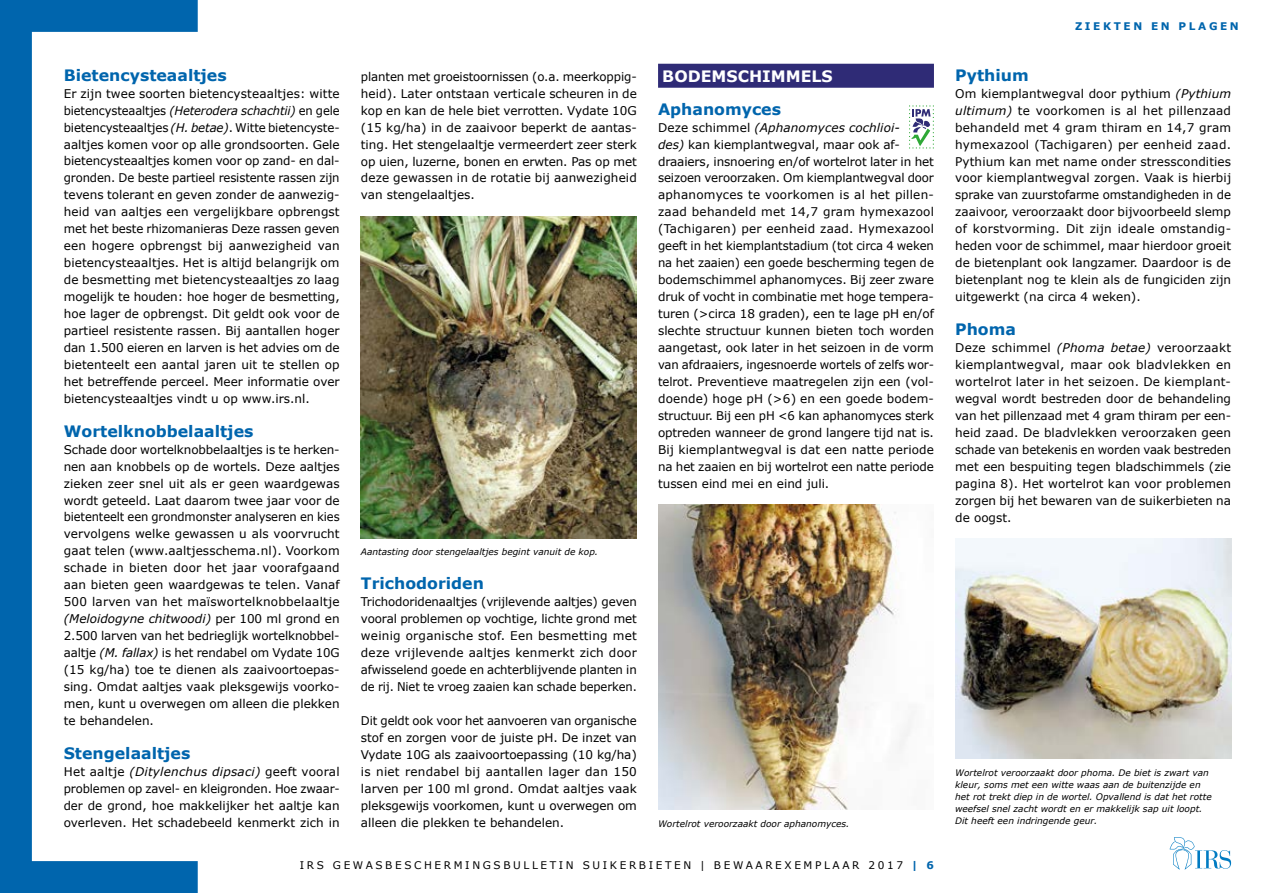
<style>
.page{position:relative;width:1263px;height:893px;background:#fff}
.page>*{position:absolute;margin:0;border:0;box-sizing:border-box;transform-origin:0 0}
.t1{font:700 15.75px "Verdana";color:#0065ad}
.t2{font:700 15.75px "Verdana";color:#fff}
.t3{font:12px/17px "Verdana";color:#000;text-align:justify}
.t4{font:10.5px "Verdana";letter-spacing:.25em;color:#000}
.t5{font:700 10.5px "Verdana";letter-spacing:.25em;color:#0065ad}
.t6{font:italic 9px/12px "Verdana";color:#000}
.s1{font-style:italic}
.s2{font-weight:700;color:#0065ad}
</style>
<div class="page">
<svg style="left:0;top:0;width:198px;height:893px"></svg>
<div style="left:658px;top:64px;width:276px;height:24px;background:#2f2b76"></div>
<svg style="left:909px;top:105px;width:25px;height:44px"></svg>
<svg style="left:1169px;top:837px;width:62px;height:32px"></svg>
<img style="left:361px;top:216px;width:276px;height:322px">
<img style="left:658px;top:504px;width:253px;height:306px">
<img style="left:955px;top:538px;width:276px;height:221px">
<h1 class="t1" style="left:64px;top:64px;width:164px">Bietencysteaaltjes</h1>
<p class="t3" style="left:64px;top:85px;width:277px">Er zijn twee soorten bietencysteaaltjes: witte bietencysteaaltjes <span class="s1">(Heterodera schachtii)</span> en gele bietencysteaaltjes <span class="s1">(H. betae)</span>. Witte bietencyste&shy;aaltjes komen voor op alle grondsoorten. Gele bietencysteaaltjes komen voor op zand- en dal&shy;gronden. De beste partieel resistente rassen zijn tevens tolerant en geven zonder de aanwezig&shy;heid van aaltjes een vergelijkbare opbrengst met het beste rhizomanieras Deze rassen geven een hogere opbrengst bij aanwezigheid van bietencysteaaltjes. Het is altijd belangrijk om de besmetting met bietencysteaaltjes zo laag mogelijk te houden: hoe hoger de besmetting, hoe lager de opbrengst. Dit geldt ook voor de partieel resistente rassen. Bij aantallen hoger dan 1.500 eieren en larven is het advies om de bietenteelt een aantal jaren uit te stellen op het betreffende perceel. Meer informatie over bietencysteaaltjes vindt u op www.irs.nl.</p>
<h1 class="t1" style="left:64px;top:420px;width:191px">Wortelknobbelaaltjes</h1>
<p class="t3" style="left:64px;top:441px;width:277px">Schade door wortelknobbelaaltjes is te herken&shy;nen aan knobbels op de wortels. Deze aaltjes zieken zeer snel uit als er geen waardgewas wordt geteeld. Laat daarom twee jaar voor de bietenteelt een grondmonster analyseren en kies vervolgens welke gewassen u als voorvrucht gaat telen (www.aaltjesschema.nl). Voorkom schade in bieten door het jaar voorafgaand aan bieten geen waardgewas te telen. Vanaf 500 larven van het maïswortelknobbelaaltje <span class="s1">(Meloidogyne chitwoodi)</span> per 100 ml grond en 2.500 larven van het bedrieglijk wortelknobbel&shy;aaltje <span class="s1">(M. fallax)</span> is het rendabel om Vydate 10G (15 kg/ha) toe te dienen als zaaivoortoepas&shy;sing. Omdat aaltjes vaak pleksgewijs voorko&shy;men, kunt u overwegen om alleen die plekken te behandelen.</p>
<h1 class="t1" style="left:64px;top:742px;width:128px">Stengelaaltjes</h1>
<p class="t3" style="left:64px;top:763px;width:277px">Het aaltje <span class="s1">(Ditylenchus dipsaci)</span> geeft vooral problemen op zavel- en kleigronden. Hoe zwaar&shy;der de grond, hoe makkelijker het aaltje kan overleven. Het schadebeeld kenmerkt zich in</p>
<p class="t3" style="left:361px;top:68px;width:277px">planten met groeistoornissen (o.a. meerkoppig&shy;heid). Later ontstaan verticale scheuren in de kop en kan de hele biet verrotten. Vydate 10G (15 kg/ha) in de zaaivoor beperkt de aantas&shy;ting. Het stengelaaltje vermeerdert zeer sterk op uien, luzerne, bonen en erwten. Pas op met deze gewassen in de rotatie bij aanwezigheid van stengelaaltjes.</p>
<p class="t6" style="left:361px;top:546px;width:239px">Aantasting door stengelaaltjes begint vanuit de kop.</p>
<h1 class="t1" style="left:361px;top:572px;width:124px">Trichodoriden</h1>
<p class="t3" style="left:361px;top:593px;width:277px">Trichodoridenaaltjes (vrijlevende aaltjes) geven vooral problemen op vochtige, lichte grond met weinig organische stof. Een besmetting met deze vrijlevende aaltjes kenmerkt zich door afwisselend goede en achterblijvende planten in de rij. Niet te vroeg zaaien kan schade beperken.</p>
<p class="t3" style="left:361px;top:712px;width:277px">Dit geldt ook voor het aanvoeren van organische stof en zorgen voor de juiste pH. De inzet van Vydate 10G als zaaivoortoepassing (10 kg/ha) is niet rendabel bij aantallen lager dan 150 larven per 100 ml grond. Omdat aaltjes vaak pleksgewijs voorkomen, kunt u overwegen om alleen die plekken te behandelen.</p>
<h1 class="t2" style="left:662px;top:65px;width:172px">BODEMSCHIMMELS</h1>
<h1 class="t1" style="left:658px;top:98px;width:124px">Aphanomyces</h1>
<p class="t3" style="left:658px;top:119px;width:277px;text-align:left">Deze schimmel <span class="s1">(Aphanomyces cochlioi-<br>des)</span> kan kiemplantwegval, maar ook af&shy;draaiers, insnoering en/of wortelrot later in het seizoen veroorzaken. Om kiemplantwegval door aphanomyces te voorkomen is al het pillen&shy;zaad behandeld met 14,7 gram hymexazool (Tachigaren) per eenheid zaad. Hymexazool geeft in het kiemplantstadium (tot circa 4 weken na het zaaien) een goede bescherming tegen de bodemschimmel aphanomyces. Bij zeer zware druk of vocht in combinatie met hoge tempera&shy;turen (&gt;circa 18 graden), een te lage pH en/of slechte structuur kunnen bieten toch worden aangetast, ook later in het seizoen in de vorm van afdraaiers, ingesnoerde wortels of zelfs wor&shy;telrot. Preventieve maatregelen zijn een (vol&shy;doende) hoge pH (&gt;6) en een goede bodem&shy;structuur. Bij een pH &lt;6 kan aphanomyces sterk optreden wanneer de grond langere tijd nat is.<br>Bij kiemplantwegval is dat een natte periode na het zaaien en bij wortelrot een natte periode tussen eind mei en eind juli.</p>
<p class="t6" style="left:658px;top:817px;width:193px">Wortelrot veroorzaakt door aphanomyces.</p>
<p class="t4" style="left:300px;top:857px;width:636px">IRS GEWASBESCHERMINGSBULLETIN SUIKERBIETEN | BEWAAREXEMPLAAR 2017 <span class="s2">| 6</span></p>
<p class="t5" style="left:1075px;top:19px;width:165px">ZIEKTEN EN PLAGEN</p>
<h1 class="t1" style="left:955px;top:64px;width:75px">Pythium</h1>
<p class="t3" style="left:955px;top:85px;width:277px">Om kiemplantwegval door pythium <span class="s1">(Pythium ultimum)</span> te voorkomen is al het pillenzaad behandeld met 4 gram thiram en 14,7 gram hymexazool (Tachigaren) per eenheid zaad.<br>Pythium kan met name onder stresscondities voor kiemplantwegval zorgen. Vaak is hierbij sprake van zuurstofarme omstandigheden in de zaaivoor, veroorzaakt door bijvoorbeeld slemp of korstvorming. Dit zijn ideale omstandig&shy;heden voor de schimmel, maar hierdoor groeit de bietenplant ook langzamer. Daardoor is de bietenplant nog te klein als de fungiciden zijn uitgewerkt (na circa 4 weken).</p>
<h1 class="t1" style="left:955px;top:318px;width:62px">Phoma</h1>
<p class="t3" style="left:955px;top:339px;width:277px">Deze schimmel <span class="s1">(Phoma betae)</span> veroorzaakt kiemplantwegval, maar ook bladvlekken en wortelrot later in het seizoen. De kiemplant&shy;wegval wordt bestreden door de behandeling van het pillenzaad met 4 gram thiram per een&shy;heid zaad. De bladvlekken veroorzaken geen schade van betekenis en worden vaak bestreden met een bespuiting tegen bladschimmels (zie pagina 8). Het wortelrot kan voor problemen zorgen bij het bewaren van de suikerbieten na de oogst.</p>
<p class="t6" style="left:955px;top:766px;width:258px">Wortelrot veroorzaakt door phoma. De biet is zwart van kleur, soms met een witte waas aan de buitenzijde en het rot trekt diep in de wortel. Opvallend is dat het rotte weefsel snel zacht wordt en er makkelijk sap uit loopt.<br>Dit heeft een indringende geur.</p>
</div>
